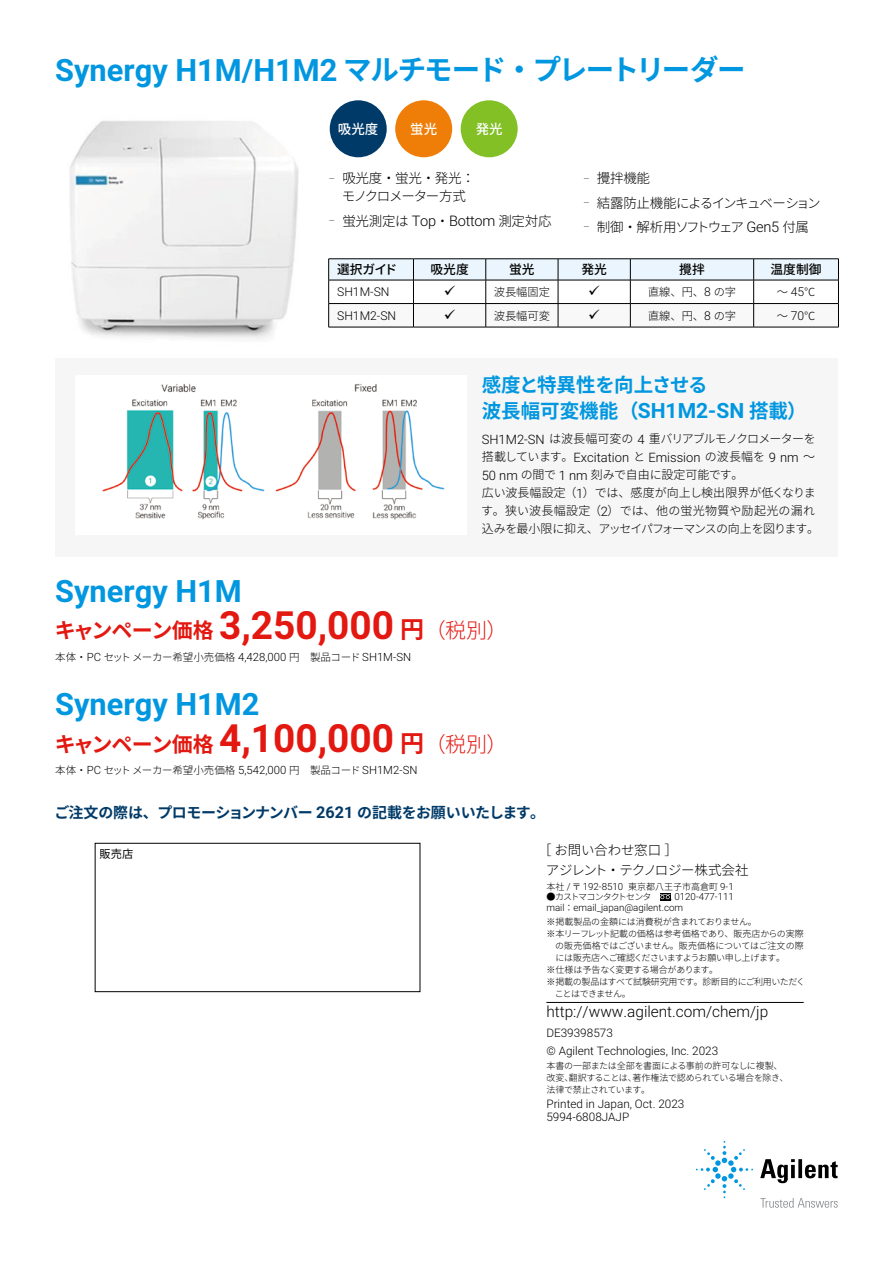
<style>
.page{position:relative;width:893px;height:1263px;background:#fff}
.page>*{position:absolute;margin:0;border:0;box-sizing:border-box;transform-origin:0 0}
.t1{font:700 38.85px "Roboto";color:#e31810}
.t2{font:700 30.75px "Roboto";color:#0097e0}
.t3{font:700 19.5px/25.5px "Noto Sans CJ Kjp";color:#0097e0}
.t4{font:300 15.45px "Roboto";color:#000}
.t5{font:700 15px "Noto Sans CJ Kjp";letter-spacing:-.03em;color:#003a68}
.t6{font:300 13.5px/19.8px "Noto Sans CJ Kjp";letter-spacing:-.025em;color:#000}
.t7{font:300 13.5px/24.5px "Noto Sans CJ Kjp";letter-spacing:-.06em;color:#000}
.t8{font:300 13.5px/18px "Noto Sans CJ Kjp";letter-spacing:-.075em;color:#000;text-align:center}
.t9{font:500 13.5px "Noto Sans CJ Kjp";color:#fff}
.t10{font:300 12.9px "Roboto";color:#000}
.t11{font:500 12.75px "Noto Sans CJ Kjp";color:#000}
.t12{font:300 12.15px "Roboto";color:#000}
.t13{font:300 12px/18px "Noto Sans CJ Kjp";letter-spacing:-.01em;color:#000}
.t14{font:300 12px "Noto Sans CJ Kjp";letter-spacing:-.055em;color:#000}
.t15{font:300 11.7px/18.3px "Roboto";color:#000}
.t16{font:300 11.25px "Noto Sans CJ Kjp";color:#000}
.t17{font:11.25px "Noto Sans CJ Kjp";color:#000}
.t18{font:300 10.5px "Noto Sans CJ Kjp";letter-spacing:-.005em;color:#000}
.t19{font:300 9.75px/10.5px "Roboto";color:#000}
.t20{font:300 9px/12px "Noto Sans CJ Kjp";letter-spacing:-.03em;color:#000}
.t21{font:300 9px "Noto Sans CJ Kjp";color:#000}
.t22{font:300 9px "Noto Sans CJ Kjp";letter-spacing:-.1em;color:#000}
.t23{font:300 9px "Noto Sans CJ Kjp";letter-spacing:-.09em;color:#000}
.s1{font-family:"Noto Sans CJ Kjp";font-size:28.5px}
.s2{font-family:"Roboto";font-size:14.55px}
.s3{font-family:"Roboto";font-size:12.15px}
.s4{font-family:"Roboto";font-size:21px}
.s5{font-family:"Roboto";font-size:12.9px}
.s6{font-family:"Noto Sans CJ Kjp";font-size:12px}
.s7{font-family:"Noto Sans CJ Kjp";font-size:21px}
.s8{font-family:"Noto Sans CJ Kjp";font-size:24px}
.s9{font-family:"Noto Sans CJ Kjp";font-weight:300;font-size:21px}
.s10{font-family:"Roboto";font-size:11.4px}
.s11{font-family:"Roboto";font-size:16.2px}
.s12{font-family:"Roboto";font-size:9.75px}
.s13{font-family:"Noto Sans CJ Kjp";font-size:9px}
</style>
<div class="page">
<img style="left:69px;top:166px;width:230px;height:173px">
<img style="left:71px;top:121px;width:227px;height:208px">
<hr style="left:328px;top:327px;width:85px;height:1px;background:#000">
<hr style="left:413px;top:327px;width:73px;height:1px;background:#000">
<hr style="left:486px;top:327px;width:72px;height:1px;background:#000">
<hr style="left:558px;top:327px;width:72px;height:1px;background:#000">
<hr style="left:630px;top:327px;width:124px;height:1px;background:#000">
<hr style="left:754px;top:327px;width:85px;height:1px;background:#000">
<div style="left:55px;top:358px;width:783px;height:198px;background:#f5f6f5"></div>
<div style="left:330px;top:100px;width:57px;height:57px;background:#003a68;border-radius:50%"></div>
<div style="left:395px;top:100px;width:57px;height:57px;background:#ef7e09;border-radius:50%"></div>
<div style="left:461px;top:100px;width:57px;height:57px;background:#82c025;border-radius:50%"></div>
<img style="left:102px;top:384px;width:343px;height:136px">
<svg style="left:760px;top:1159px;width:78px;height:24px"></svg>
<svg style="left:696px;top:1141px;width:57px;height:57px"></svg>
<svg style="left:760px;top:1198px;width:78px;height:10px"></svg>
<div style="left:95px;top:843px;width:325px;height:149px;border:1px solid #000"></div>
<hr style="left:546px;top:1002px;width:258px;height:1px;background:#000">
<div style="left:660px;top:893px;width:10px;height:7px;background:#000"></div>
<svg style="left:660px;top:894px;width:12px;height:6px"></svg>
<svg style="left:328px;top:259px;width:511px;height:68px"></svg>
<h2 class="t2" style="left:55px;top:48px;width:692px">Synergy H1M/H1M2 <span class="s1">マルチモード・プレートリーダー</span></h2>
<h3 class="t9" style="left:338px;top:121px;width:42px">吸光度</h3>
<h3 class="t9" style="left:410px;top:121px;width:28px">蛍光</h3>
<h3 class="t9" style="left:476px;top:121px;width:28px">発光</h3>
<h3 class="t8" style="left:328px;top:170px;width:148px"><sup>－</sup> 吸光度・蛍光・発光：モノクロメーター方式</h3>
<h3 class="t6" style="left:328px;top:211px;width:225px"><sup>－</sup> 蛍光測定は <span class="s2">Top</span>・<span class="s2">Bottom</span> 測定対応</h3>
<h3 class="t7" style="left:583px;top:166px;width:239px"><sup>－</sup> 攪拌機能<br><sup>－</sup> 結露防止機能によるインキュベーション<sup>－</sup> 制御・解析用ソフトウェア <span class="s2">Gen5</span> 付属</h3>
<h3 class="t11" style="left:337px;top:262px;width:62px">選択ガイド</h3>
<h3 class="t11" style="left:430px;top:262px;width:40px">吸光度</h3>
<h3 class="t11" style="left:509px;top:262px;width:27px">蛍光</h3>
<h3 class="t11" style="left:581px;top:262px;width:27px">発光</h3>
<h3 class="t11" style="left:679px;top:262px;width:27px">攪拌</h3>
<h3 class="t11" style="left:771px;top:262px;width:52px">温度制御</h3>
<h3 class="t12" style="left:337px;top:283px;width:54px">SH1M-SN</h3>
<p class="t16" style="left:494px;top:286px;width:58px">波長幅固定</p>
<p class="t16" style="left:648px;top:286px;width:89px">直線、円、<span class="s3">8</span> の字</p>
<p class="t16" style="left:777px;top:286px;width:40px">～ <span class="s3">45</span>℃</p>
<h3 class="t12" style="left:337px;top:307px;width:61px">SH1M2-SN</h3>
<p class="t16" style="left:494px;top:309px;width:58px">波長幅可変</p>
<p class="t16" style="left:648px;top:309px;width:89px">直線、円、<span class="s3">8</span> の字</p>
<p class="t16" style="left:777px;top:309px;width:40px">～ <span class="s3">70</span>℃</p>
<h2 class="t2" style="left:55px;top:569px;width:188px">Synergy H1M</h2>
<h3 class="t3" style="left:482px;top:373px;width:326px">感度と特異性を向上させる<br>波長幅可変機能（<span class="s4">SH1M2-SN</span> 搭載）</h3>
<h3 class="t14" style="left:482px;top:432px;width:336px"><span class="s5">SH1M2-SN</span> は波長幅可変の <span class="s5">4</span> 重バリアブルモノクロメーターを</h3>
<h3 class="t10" style="left:482px;top:448px;width:335px"><span class="s6">搭載しています。</span>Excitation <span class="s6">と</span> Emission <span class="s6">の波長幅を</span> 9 nm <span class="s6">～</span></h3>
<h3 class="t13" style="left:481px;top:466px;width:339px"><span class="s5">50 nm</span> の間で <span class="s5">1 nm</span> 刻みで自由に設定可能です。<br>広い波長幅設定（<span class="s5">1</span>）では、感度が向上し検出限界が低くなります。狭い波長幅設定（<span class="s5">2</span>）では、他の蛍光物質や励起光の漏れ込みを最小限に抑え、アッセイパフォーマンスの向上を図ります。</h3>
<h1 class="t1" style="left:55px;top:598px;width:454px"><span class="s7">キャンペーン価格</span> 3,250,000 <span class="s8">円</span><span class="s9">（税別）</span></h1>
<p class="t18" style="left:55px;top:651px;width:357px">本体・<span class="s10">PC</span> セットメーカー希望小売価格 <span class="s10">4,428,000</span> 円　製品コード <span class="s10">SH1M-SN</span></p>
<h2 class="t2" style="left:55px;top:682px;width:206px">Synergy H1M2</h2>
<h1 class="t1" style="left:55px;top:711px;width:454px"><span class="s7">キャンペーン価格</span> 4,100,000 <span class="s8">円</span><span class="s9">（税別）</span></h1>
<p class="t18" style="left:55px;top:764px;width:364px">本体・<span class="s10">PC</span> セットメーカー希望小売価格 <span class="s10">5,542,000</span> 円　製品コード <span class="s10">SH1M2-SN</span></p>
<h3 class="t5" style="left:55px;top:804px;width:492px">ご注文の際は、プロモーションナンバー <span class="s11">2621</span> の記載をお願いいたします。</h3>
<p class="t17" style="left:100px;top:847px;width:35px">販売店</p>
<h3 class="t6" style="left:546px;top:840px;width:204px;text-indent:-8px">［お問い合わせ窓口］<br>アジレント・テクノロジー株式会社</h3>
<p class="t21" style="left:546px;top:881px;width:189px">本社 <span class="s12">/</span> 〒 <span class="s12">192-8510</span> 東京都八王子市高倉町 <span class="s12">9-1</span></p>
<p class="t22" style="left:546px;top:892px;width:115px">●カストマコンタクトセンタ　</p>
<p class="t19" style="left:546px;top:891px;width:189px;text-indent:128px">0120-477-111 mail<span class="s13">：</span>email_japan@agilent.com</p>
<p class="t20" style="left:546px;top:916px;width:212px">※掲載製品の金額には消費税が含まれておりません。</p>
<p class="t20" style="left:546px;top:928px;width:259px">※本リーフレット記載の価格は参考価格であり、販売店からの実際</p>
<p class="t20" style="left:555px;top:940px;width:250px">の販売価格ではございません。販売価格についてはご注文の際</p>
<p class="t20" style="left:555px;top:952px;width:231px">には販売店へご確認くださいますようお願い申し上げます。</p>
<p class="t20" style="left:546px;top:964px;width:173px">※仕様は予告なく変更する場合があります。</p>
<p class="t20" style="left:546px;top:976px;width:260px">※掲載の製品はすべて試験研究用です。診断目的にご利用いただく</p>
<p class="t23" style="left:555px;top:989px;width:77px">ことはできません。</p>
<h3 class="t4" style="left:546px;top:1001px;width:223px">http://www.agilent.com/chem/jp</h3>
<p class="t15" style="left:546px;top:1023px;width:173px">DE39398573<br>© Agilent Technologies, Inc. 2023</p>
<p class="t20" style="left:546px;top:1059px;width:243px">本書の一部または全部を書面による事前の許可なしに複製、改変、翻訳することは、著作権法で認められている場合を除き、法律で禁止されています。</p>
<p class="t15" style="left:546px;top:1097px;width:139px;line-height:13px">Printed in Japan, Oct. 2023<br>5994-6808JAJP</p>
</div>
